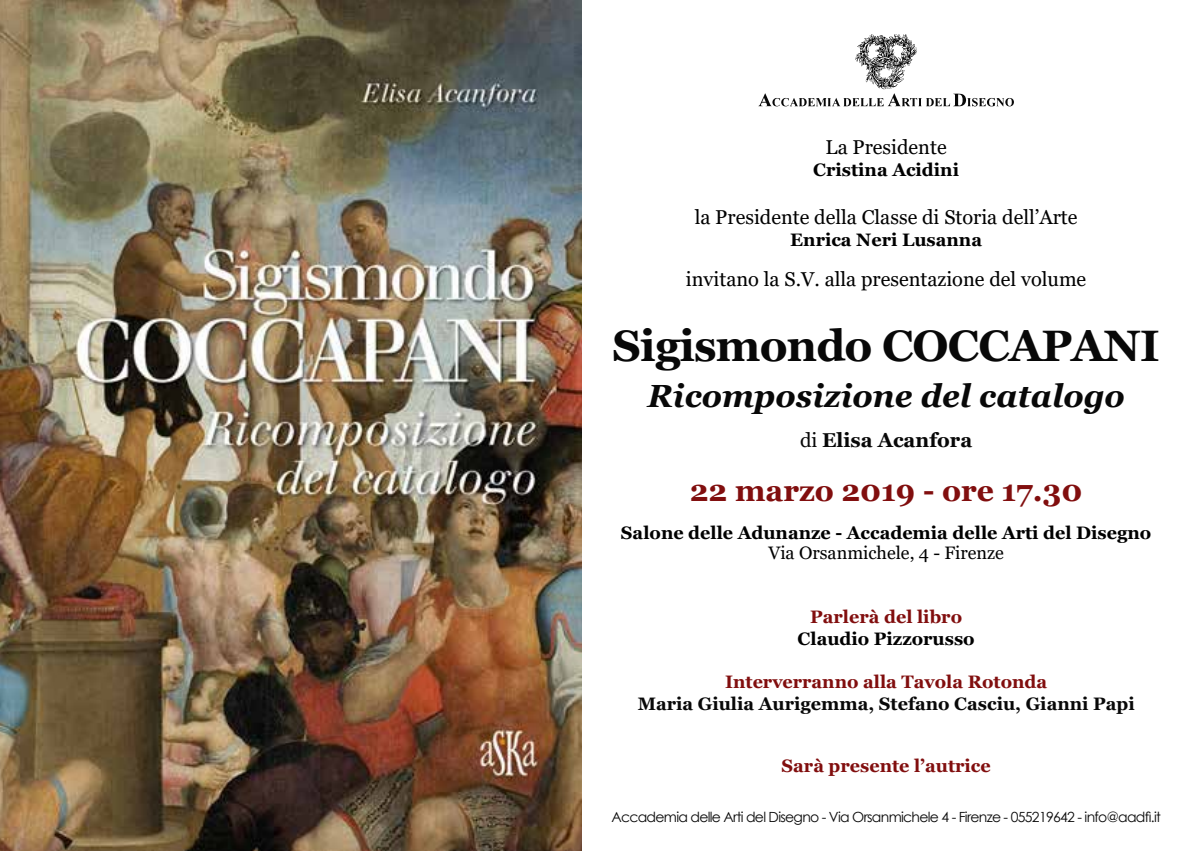
<style>
.page{position:relative;width:1191px;height:851px;background:#fff}
.page>*{position:absolute;margin:0;border:0;box-sizing:border-box;transform-origin:0 0}
.t1{font:700 44px "Georgia";letter-spacing:-.02em;color:#080808}
.t2{font:italic 700 32px "Georgia";color:#080808}
.t3{font:700 30px "Georgia";color:#810e0e}
.t4{font:20px "Georgia";color:#000}
.t5{font:700 20px "Georgia";color:#080808}
.t6{font:700 18px "Georgia";color:#000}
.t7{font:700 18px "Georgia";color:#810e0e}
.t8{font:700 18px "Georgia";color:#080808}
.t9{font:18px "Georgia";color:#000}
.t10{font:14px "Century Gothic";letter-spacing:-.05em;color:#080808}
.s1{font-weight:400}
</style>
<div class="page">
<img style="left:0;top:0;width:581px;height:850px">
<svg style="left:758px;top:34px;width:256px;height:73px"></svg>
<p class="t4" style="left:825px;top:135px;width:123px">La Presidente</p>
<p class="t6" style="left:813px;top:158px;width:147px">Cristina Acidini</p>
<p class="t4" style="left:694px;top:205px;width:384px">la Presidente della Classe di Storia dell’Arte</p>
<p class="t6" style="left:790px;top:228px;width:193px">Enrica Neri Lusanna</p>
<p class="t4" style="left:686px;top:267px;width:402px">invitano la S.V. alla presentazione del volume</p>
<h1 class="t1" style="left:612px;top:317px;width:548px">Sigismondo COCCAPANI</h1>
<h2 class="t2" style="left:647px;top:375px;width:479px">Ricomposizione del catalogo</h2>
<p class="t5" style="left:800px;top:427px;width:174px"><span class="s1">di</span> Elisa Acanfora</p>
<h3 class="t3" style="left:690px;top:471px;width:394px">22 marzo 2019 - ore 17.30</h3>
<p class="t6" style="left:621px;top:521px;width:532px">Salone delle Adunanze - Accademia delle Arti del Disegno</p>
<p class="t9" style="left:768px;top:542px;width:237px">Via Orsanmichele, 4 - Firenze</p>
<p class="t7" style="left:810px;top:605px;width:153px">Parlerà del libro</p>
<p class="t6" style="left:797px;top:627px;width:179px">Claudio Pizzorusso</p>
<p class="t7" style="left:725px;top:670px;width:324px">Interverranno alla Tavola Rotonda</p>
<p class="t8" style="left:637px;top:692px;width:498px">Maria Giulia Aurigemma, Stefano Casciu, Gianni Papi</p>
<p class="t7" style="left:781px;top:753px;width:211px">Sarà presente l’autrice</p>
<p class="t10" style="left:611px;top:807px;width:551px">Accademia delle Arti del Disegno - Via Orsanmichele 4 - Firenze - 055219642 - info@aadfi.it</p>
</div>
